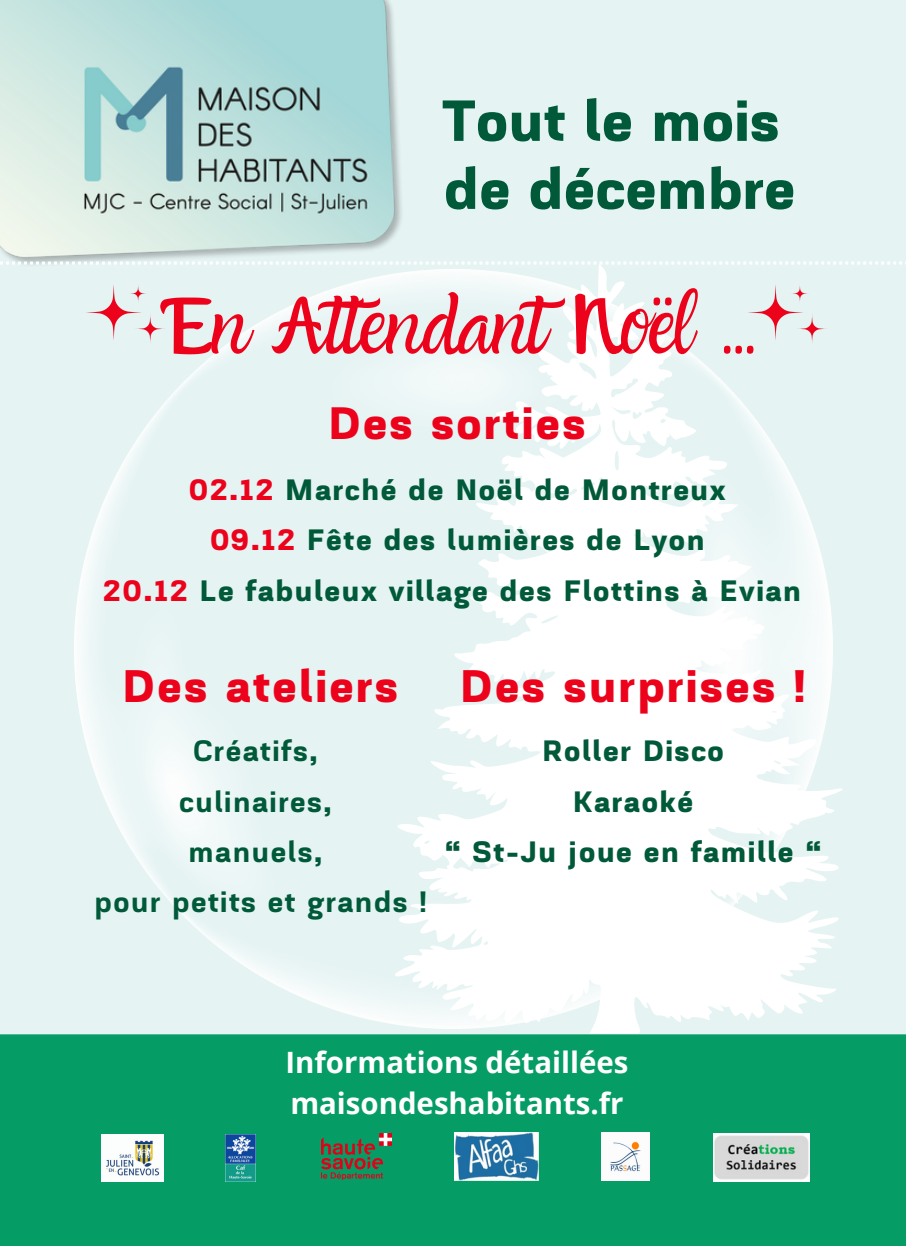
<style>
.page{position:relative;width:906px;height:1247px;background:#fff}
.page>*{position:absolute;margin:0;border:0;box-sizing:border-box;transform-origin:0 0}
.t1{font:700 61.2px "Akzentica 4 F Extra";letter-spacing:.01em;color:#005938}
.t2{font:60.4px "Amazone";color:#ed021c}
.t3{font:700 48.2px "Akzentica 4 F Extra";letter-spacing:.05em;color:#ed021c}
.t4{font:700 48px "Akzentica 4 F Extra";letter-spacing:.05em;color:#ed021c}
.t5{font:700 31.2px "Akzentica 4 F Extra";letter-spacing:.05em;color:#005938}
.t6{font:700 31.2px "Akzentica 4 F";letter-spacing:.05em;color:#005938}
.t7{font:700 29.4px "Open Sans";color:#fff}
.s1{color:#ed021c}
</style>
<div class="page">
<div style="left:0;top:0;width:905px;height:1245px;background:#e5f3f3"></div>
<img style="left:0;top:0;width:402px;height:265px">
<img style="left:74px;top:274px;width:315px;height:750px">
<svg style="left:389px;top:264px;width:458px;height:769px;fill:#fafcfc"></svg>
<svg style="left:0;top:261px;width:902px;height:3px"></svg>
<div style="left:0;top:1034px;width:905px;height:211px;background:#059d65"></div>
<img style="left:321px;top:1133px;width:71px;height:46px">
<img style="left:102px;top:1134px;width:61px;height:47px">
<img style="left:226px;top:1134px;width:30px;height:47px">
<img style="left:602px;top:1132px;width:48px;height:48px">
<svg style="left:81px;top:280px;width:86px;height:65px"></svg>
<img style="left:454px;top:1132px;width:84px;height:48px">
<img style="left:713px;top:1133px;width:96px;height:48px">
<svg style="left:743px;top:280px;width:85px;height:65px"></svg>
<p class="t1" style="left:442px;top:98px;width:339px">Tout le mois</p>
<p class="t1" style="left:444px;top:166px;width:352px">de décembre</p>
<p class="t2" style="left:167px;top:297px;width:591px">En At endant Noël …</p>
<p class="t4" style="left:328px;top:405px;width:259px">Des sorties</p>
<p class="t5" style="left:189px;top:478px;width:538px"><span class="s1">02.12</span> Marché de Noël de Montreux</p>
<p class="t5" style="left:210px;top:528px;width:496px"><span class="s1">09.12</span> Fête des lumières de Lyon</p>
<p class="t5" style="left:103px;top:579px;width:699px"><span class="s1">20.12</span> Le fabuleux village des Flottins à Evian</p>
<p class="t3" style="left:122px;top:668px;width:277px">Des ateliers</p>
<p class="t6" style="left:193px;top:739px;width:126px">Créatifs,</p>
<p class="t6" style="left:179px;top:789px;width:154px">culinaires,</p>
<p class="t6" style="left:189px;top:840px;width:135px">manuels,</p>
<p class="t6" style="left:95px;top:890px;width:334px">pour petits et grands !</p>
<p class="t3" style="left:460px;top:668px;width:347px">Des surprises !</p>
<p class="t5" style="left:542px;top:739px;width:183px">Roller Disco</p>
<p class="t5" style="left:573px;top:789px;width:122px">Karaoké</p>
<p class="t5" style="left:445px;top:840px;width:378px">“ St-Ju joue en famille “</p>
<p class="t7" style="left:285px;top:1041px;width:344px">Informations détaillées</p>
<p class="t7" style="left:290px;top:1082px;width:335px">maisondeshabitants.fr</p>
</div>
